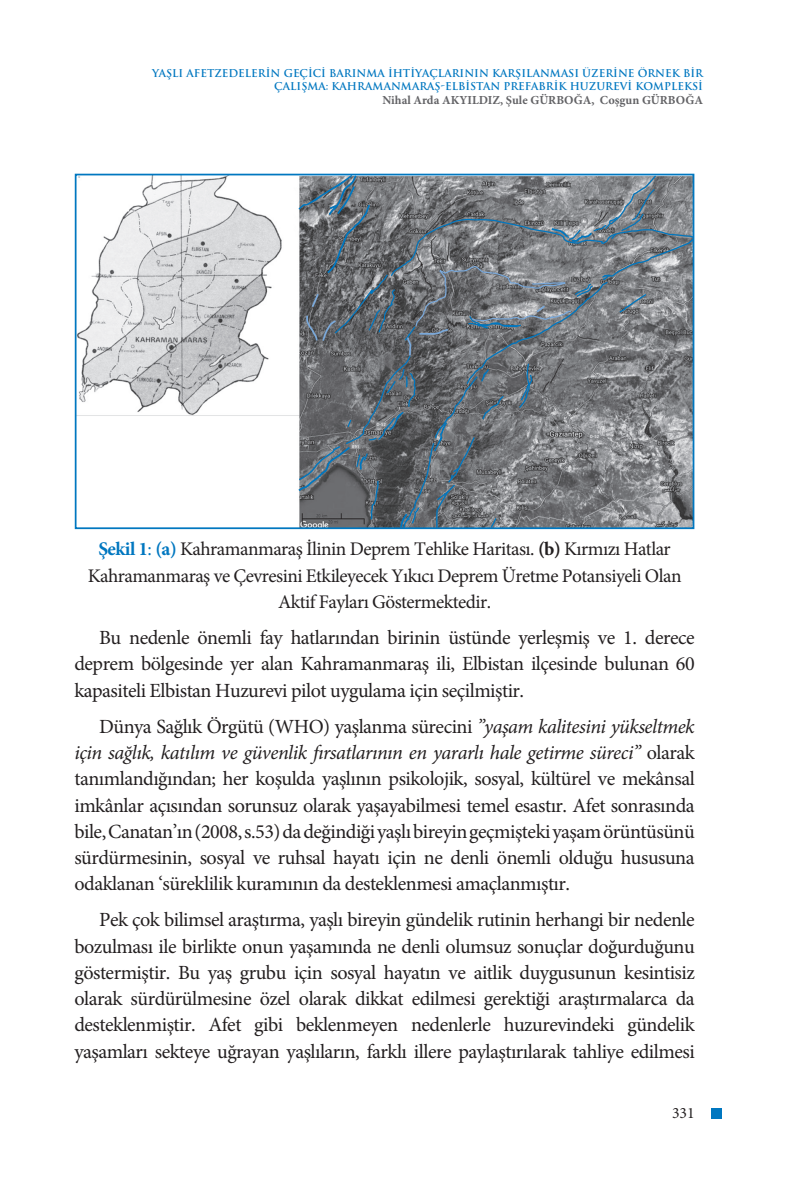
<style>
.page{position:relative;width:794px;height:1191px;background:#fff}
.page>*{position:absolute;margin:0;border:0;box-sizing:border-box;transform-origin:0 0}
.t1{font:20.12px/26.2px "Minion Pro";letter-spacing:-.025em;color:#231f20;text-align:justify}
.t2{font:19.25px/26.2px "Minion Pro";letter-spacing:-.025em;color:#231f20;text-align:center}
.t3{font:15.75px "Minion Pro";color:#231f20}
.t4{font:700 12.25px "Minion Pro";color:#636366}
.t5{font:700 10.5px/12.6px "Trajan Pro";color:#0077c0;text-align:right}
.s1{font-weight:700;color:#0077c0}
.s2{color:#0077c0}
.s3{font-weight:700}
.s4{font-style:italic}
</style>
<div class="page">
<div style="left:710px;top:1107px;width:11px;height:11px;background:#0077c0"></div>
<img style="left:78px;top:177px;width:219px;height:239px">
<svg style="left:297px;top:174px;width:398px;height:355px;background:#757a7f"></svg>
<p class="t5" style="left:152px;top:67px;width:552px">YAŞLI AFETZEDELERİN GEÇİCİ BARINMA İHTİYAÇLARININ KARŞILANMASI ÜZERİNE ÖRNEK BİR<br>ÇALIŞMA: KAHRAMANMARAŞ-ELBİSTAN PREFABRİK HUZUREVİ KOMPLEKSİ</p>
<p class="t4" style="left:382px;top:91px;width:322px">Nihal Arda AKYILDIZ, Şule GÜRBOĞA, Coşgun GÜRBOĞA</p>
<p class="t2" style="left:88px;top:536px;width:595px"><span class="s1">Şekil 1</span><span class="s2">:</span> <span class="s1">(a)</span> Kahramanmaraş İlinin Deprem Tehlike Haritası. <span class="s3">(b)</span> Kırmızı Hatlar<br>Kahramanmaraş ve Çevresini Etkileyecek Yıkıcı Deprem Üretme Potansiyeli Olan<br>Aktif Fayları Göstermektedir.</p>
<p class="t1" style="left:74px;top:624px;width:622px;text-indent:25px">Bu nedenle önemli fay hatlarından birinin üstünde yerleşmiş ve 1. derece deprem bölgesinde yer alan Kahramanmaraş ili, Elbistan ilçesinde bulunan 60 kapasiteli Elbistan Huzurevi pilot uygulama için seçilmiştir.</p>
<p class="t1" style="left:74px;top:713px;width:622px;text-indent:25px">Dünya Sağlık Örgütü (WHO) yaşlanma sürecini <span class="s4">”yaşam kalitesini yükseltmek için sağlık, katılım ve güvenlik fırsatlarının en yararlı hale getirme süreci”</span> olarak tanımlandığından; her koşulda yaşlının psikolojik, sosyal, kültürel ve mekânsal imkânlar açısından sorunsuz olarak yaşayabilmesi temel esastır. Afet sonrasında bile, Canatan’ın (2008, s.53) da değindiği yaşlı bireyin geçmişteki yaşam örüntüsünü sürdürmesinin, sosyal ve ruhsal hayatı için ne denli önemli olduğu hususuna odaklanan ‘süreklilik kuramının da desteklenmesi amaçlanmıştır.</p>
<p class="t1" style="left:74px;top:907px;width:622px;text-indent:25px">Pek çok bilimsel araştırma, yaşlı bireyin gündelik rutinin herhangi bir nedenle bozulması ile birlikte onun yaşamında ne denli olumsuz sonuçlar doğurduğunu göstermiştir. Bu yaş grubu için sosyal hayatın ve aitlik duygusunun kesintisiz olarak sürdürülmesine özel olarak dikkat edilmesi gerektiği araştırmalarca da desteklenmiştir. Afet gibi beklenmeyen nedenlerle huzurevindeki gündelik yaşamları sekteye uğrayan yaşlıların, farklı illere paylaştırılarak tahliye edilmesi</p>
<p class="t3" style="left:672px;top:1102px;width:24px">331</p>
</div>
